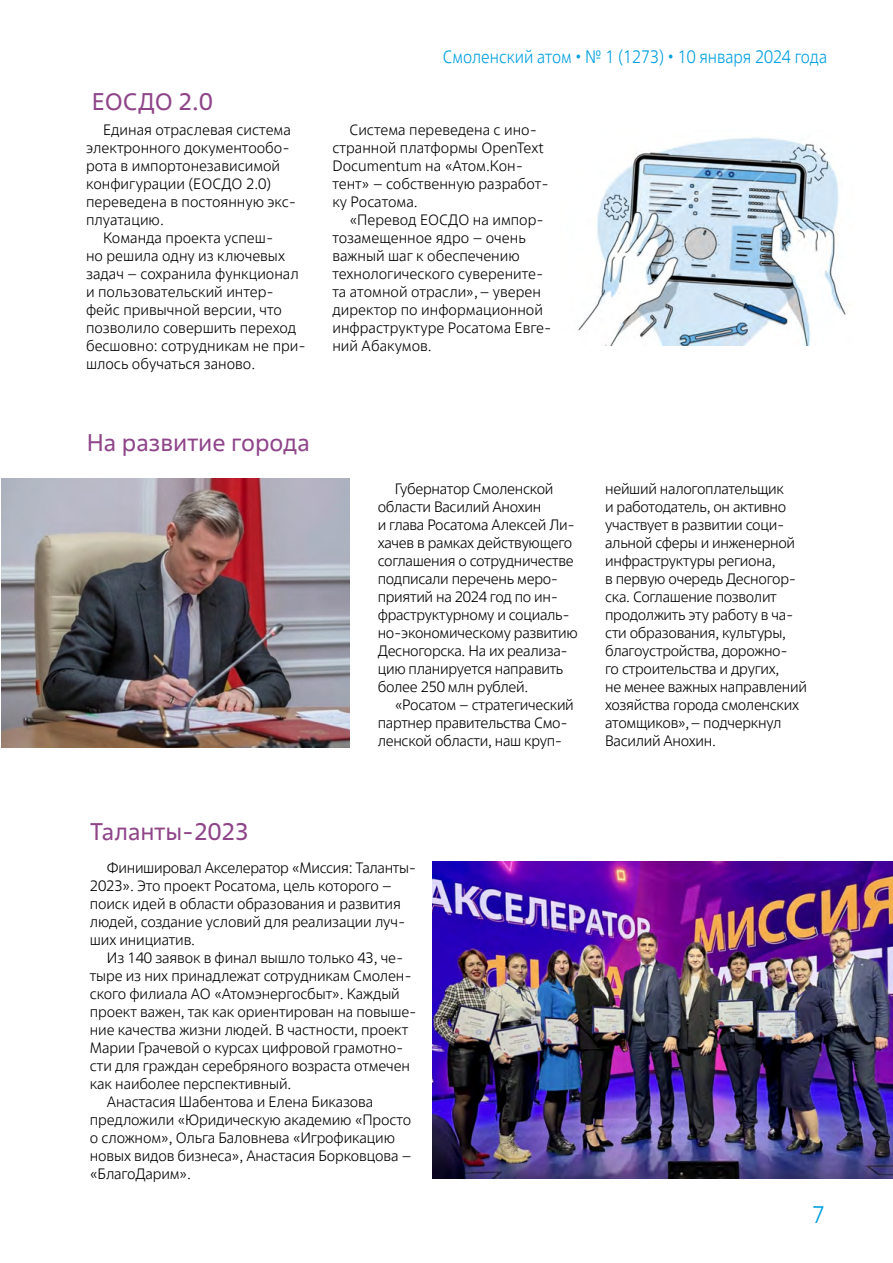
<style>
.page{position:relative;width:893px;height:1263px;background:#fff}
.page>*{position:absolute;margin:0;border:0;box-sizing:border-box;transform-origin:0 0}
.t1{font:24px "Rosatom";color:#8e4589}
.t2{font:300 24px "Rosatom";color:#009fdf}
.t3{font:300 18px "Rosatom";color:#009fdf;scale:.9 1}
.t4{font:300 15px/18px "Rosatom";letter-spacing:-.01em;color:#000}
</style>
<div class="page">
<img style="left:578px;top:137px;width:270px;height:208px">
<img style="left:2px;top:479px;width:348px;height:268px">
<img style="left:432px;top:861px;width:461px;height:318px">
<h1 class="t1" style="left:92px;top:87px;width:122px">ЕОСДО 2.0</h1>
<p class="t4" style="left:103px;top:121px;width:189px">Единая отраслевая система</p>
<p class="t4" style="left:86px;top:139px;width:205px">электронного документообо-</p>
<p class="t4" style="left:86px;top:157px;width:196px">рота в импортонезависимой</p>
<p class="t4" style="left:86px;top:175px;width:187px">конфигурации (ЕОСДО 2.0)</p>
<p class="t4" style="left:86px;top:193px;width:212px">переведена в постоянную экс-</p>
<p class="t4" style="left:86px;top:211px;width:79px">плуатацию.</p>
<p class="t4" style="left:103px;top:229px;width:172px">Команда проекта успеш-</p>
<p class="t4" style="left:86px;top:247px;width:200px">но решила одну из ключевых</p>
<p class="t4" style="left:86px;top:265px;width:214px">задач – сохранила функционал</p>
<p class="t4" style="left:86px;top:283px;width:189px">и пользовательский интер-</p>
<p class="t4" style="left:86px;top:301px;width:197px">фейс привычной версии, что</p>
<p class="t4" style="left:86px;top:319px;width:212px">позволило совершить переход</p>
<p class="t4" style="left:86px;top:337px;width:221px">бесшовно: сотрудникам не при-</p>
<p class="t4" style="left:86px;top:355px;width:171px">шлось обучаться заново.</p>
<p class="t3" style="left:443px;top:45px;width:428px">Смоленский атом • № 1 (1273) • 10 января 2024 года</p>
<p class="t4" style="left:332px;top:121px;width:218px;text-indent:17px">Система переведена с ино&shy;странной платформы OpenText<br>Documentum на «Атом.Кон&shy;тент» – собственную разработ&shy;ку Росатома.</p>
<p class="t4" style="left:332px;top:211px;width:221px;text-indent:17px">«Перевод ЕОСДО на импор&shy;тозамещенное ядро – очень важный шаг к обеспечению технологического суверените&shy;та атомной отрасли»,– уверен директор по информационной инфраструктуре Росатома Евге&shy;ний Абакумов.</p>
<h1 class="t1" style="left:87px;top:428px;width:225px">На развитие города</h1>
<p class="t4" style="left:378px;top:480px;width:201px;text-indent:17px">Губернатор Смоленской области Василий Анохин<br>и глава Росатома Алексей Ли&shy;хачев в рамках действующего соглашения о сотрудничестве подписали перечень меро&shy;приятий на 2024 год по ин&shy;фраструктурному и социаль&shy;но-экономическому развитию<br>Десногорска. На их реализа&shy;цию планируется направить более 250 млн рублей.</p>
<p class="t4" style="left:378px;top:696px;width:198px;text-indent:17px">«Росатом – стратегический партнер правительства Смо&shy;ленской области, наш круп-</p>
<p class="t4" style="left:605px;top:480px;width:203px">нейший налогоплательщик<br>и работодатель, он активно участвует в развитии соци&shy;альной сферы и инженерной инфраструктуры региона,<br>в первую очередь Десногор&shy;ска. Соглашение позволит продолжить эту работу в ча&shy;сти образования, культуры, благоустройства, дорожно-<br>го строительства и других,<br>не менее важных направлений хозяйства города смоленских атомщиков»,– подчеркнул<br>Василий Анохин.</p>
<h1 class="t1" style="left:90px;top:817px;width:160px">Таланты- 2023</h1>
<p class="t4" style="left:90px;top:859px;width:328px;text-indent:17px">Финишировал Акселератор «Миссия: Таланты-2023». Это проект Росатома, цель которого – поиск идей в области образования и развития людей, создание условий для реализации луч&shy;ших инициатив.</p>
<p class="t4" style="left:107px;top:949px;width:298px">Из 140 заявок в финал вышло только 43, че-</p>
<p class="t4" style="left:90px;top:967px;width:323px">тыре из них принадлежат сотрудникам Смолен-</p>
<p class="t4" style="left:90px;top:985px;width:311px">ского филиала АО «Атомэнергосбыт». Каждый</p>
<p class="t4" style="left:90px;top:1003px;width:328px">проект важен, так как ориентирован на повыше-</p>
<p class="t4" style="left:90px;top:1021px;width:320px">ние качества жизни людей. В частности, проект</p>
<p class="t4" style="left:90px;top:1039px;width:315px">Марии Грачевой о курсах цифровой грамотно-</p>
<p class="t4" style="left:90px;top:1057px;width:322px">сти для граждан серебряного возраста отмечен</p>
<p class="t4" style="left:90px;top:1075px;width:203px">как наиболее перспективный.</p>
<p class="t4" style="left:107px;top:1093px;width:268px">Анастасия Шабентова и Елена Биказова</p>
<p class="t4" style="left:90px;top:1111px;width:323px">предложили «Юридическую академию «Просто</p>
<p class="t4" style="left:90px;top:1129px;width:307px">о сложном», Ольга Баловнева «Игрофикацию</p>
<p class="t4" style="left:90px;top:1147px;width:323px">новых видов бизнеса», Анастасия Борковцова –</p>
<p class="t4" style="left:90px;top:1165px;width:103px">«БлагоДарим».</p>
<h1 class="t2" style="left:812px;top:1199px;width:15px">7</h1>
</div>
